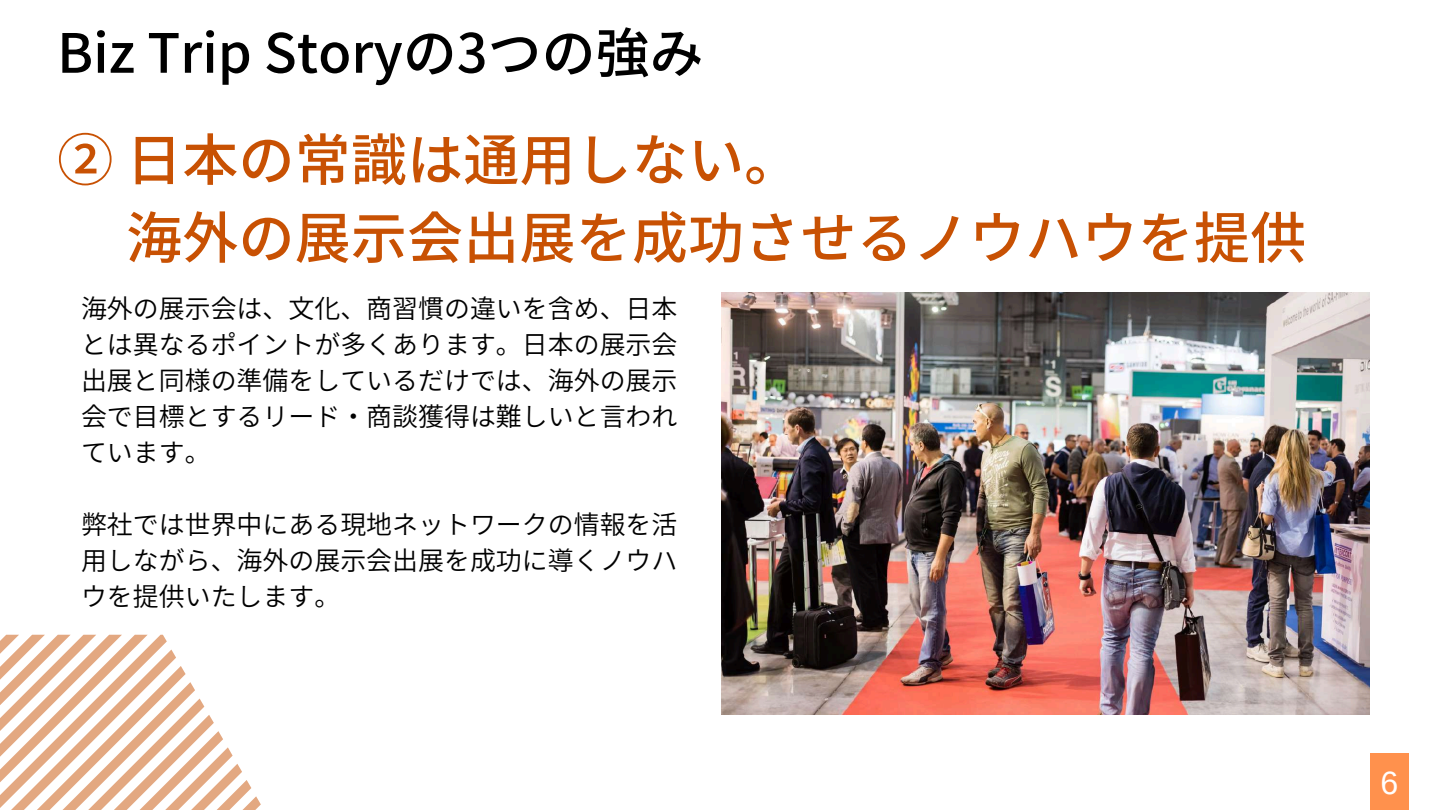
<style>
.page{position:relative;width:1440px;height:810px;background:#fff}
.page>*{position:absolute;margin:0;border:0;box-sizing:border-box;transform-origin:0 0}
.t1{font:500 56.2px/78px "Noto Sans JP";color:#c85103}
.t2{font:500 54px "Noto Sans JP";color:#000}
.t3{font:32.2px "Arimo";color:#fff}
.t4{font:600 25.9px/36px "Noto Sans JP";color:#000;text-align:justify}
</style>
<div class="page">
<svg style="left:0;top:635px;width:261px;height:175px"></svg>
<div style="left:1370px;top:753px;width:39px;height:57px;background:#ff914d"></div>
<img style="left:721px;top:293px;width:649px;height:421px">
<h2 class="t2" style="left:57px;top:10px;width:648px">Biz Trip Storyの3つの強み</h2>
<h1 class="t1" style="left:126px;top:118px;width:1182px;text-indent:-69px">② 日本の常識は通用しない。<br>海外の展示会出展を成功させるノウハウを提供</h1>
<p class="t4" style="left:81px;top:289px;width:598px">海外の展示会は、文化、商習慣の違いを含め、日本とは異なるポイントが多くあります。日本の展示会出展と同様の準備をしているだけでは、海外の展示会で目標とするリード・商談獲得は難しいと言われています。</p>
<p class="t4" style="left:81px;top:505px;width:598px">弊社では世界中にある現地ネットワークの情報を活用しながら、海外の展示会出展を成功に導くノウハウを提供いたします。</p>
<p class="t3" style="left:1381px;top:765px;width:19px">6</p>
</div>
